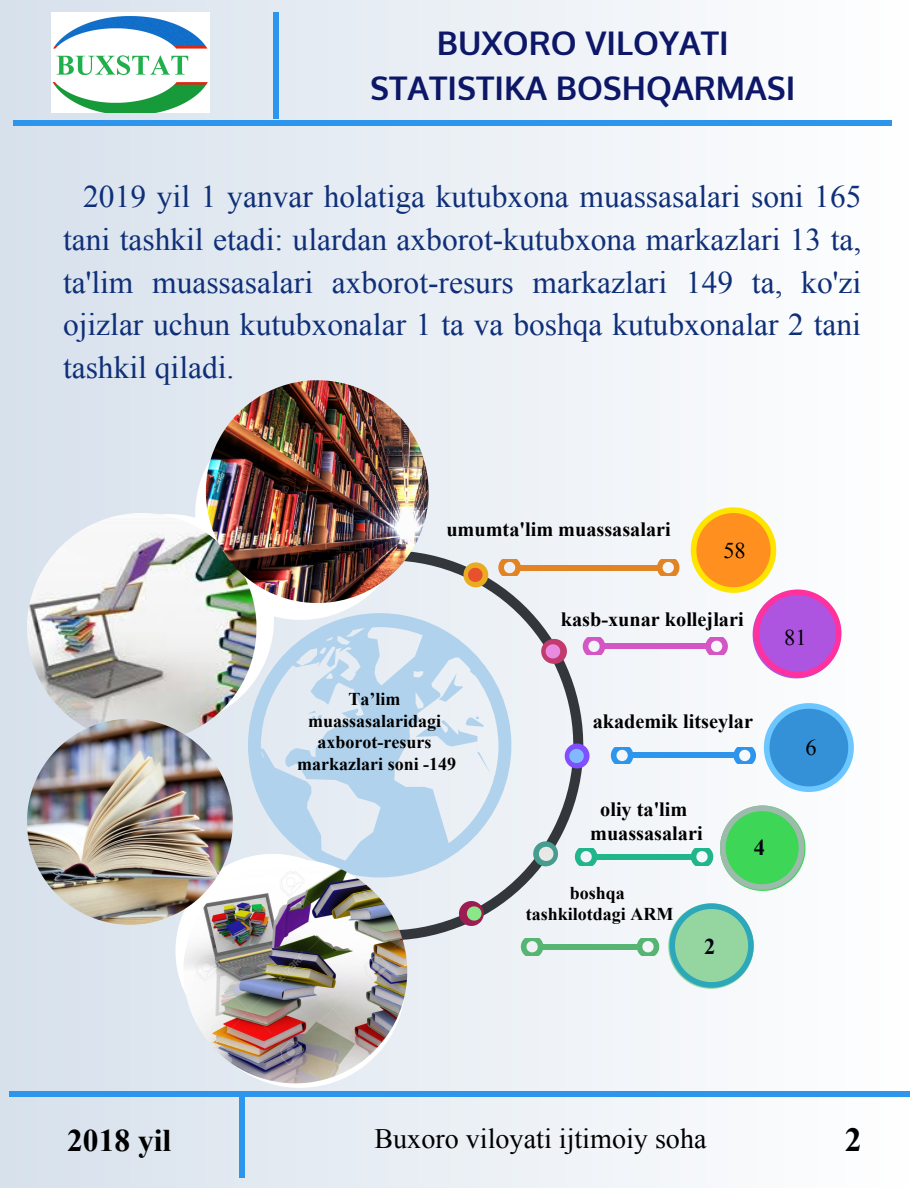
<style>
.page{position:relative;width:918px;height:1188px;background:#fff}
.page>*{position:absolute;margin:0;border:0;box-sizing:border-box;transform-origin:0 0}
.t1{font:700 33.75px "Times New Roman";color:#000}
.t2{font:700 32.7px/45px "Oxygen";color:#0d1767;text-align:center}
.t3{font:31.5px/42.8px "Times New Roman";color:#0f2f78;text-align:justify}
.t4{font:700 31.5px "Times New Roman";color:#000}
.t5{font:28.2px "Times New Roman";color:#000}
.t6{font:22.5px "Times New Roman";color:#000}
.t7{font:700 22.5px "Times New Roman";color:#03030f}
.t8{font:700 20.25px/24.8px "Times New Roman";color:#000;text-align:center}
.t9{font:700 18px/21.3px "Times New Roman";color:#000;text-align:center}
</style>
<div class="page">
<div style="left:0;top:0;width:918px;height:1188px;background:linear-gradient(to right,#d7e1ec,#fff)"></div>
<svg style="left:194px;top:1083px;width:212px;height:5px"></svg>
<svg style="left:720px;top:806px;width:86px;height:85px"></svg>
<svg style="left:233px;top:523px;width:378px;height:445px;fill:#eef2f7"></svg>
<svg style="left:463px;top:562px;width:25px;height:25px"></svg>
<svg style="left:541px;top:639px;width:26px;height:25px"></svg>
<svg style="left:565px;top:744px;width:25px;height:24px"></svg>
<svg style="left:533px;top:841px;width:25px;height:25px"></svg>
<svg style="left:764px;top:703px;width:90px;height:89px"></svg>
<svg style="left:575px;top:848px;width:26px;height:17px"></svg>
<svg style="left:687px;top:848px;width:26px;height:17px"></svg>
<div style="left:596px;top:854px;width:96px;height:6px;background:#20b58a"></div>
<svg style="left:611px;top:747px;width:26px;height:17px"></svg>
<svg style="left:729px;top:747px;width:27px;height:17px"></svg>
<div style="left:632px;top:753px;width:103px;height:5px;background:#2d95ec"></div>
<svg style="left:583px;top:638px;width:26px;height:17px"></svg>
<div style="left:604px;top:644px;width:103px;height:5px;background:#d356c4"></div>
<svg style="left:498px;top:559px;width:27px;height:17px"></svg>
<svg style="left:653px;top:559px;width:27px;height:17px"></svg>
<div style="left:520px;top:565px;width:138px;height:5px;background:#e28423"></div>
<svg style="left:248px;top:613px;width:263px;height:265px"></svg>
<svg style="left:691px;top:507px;width:151px;height:171px"></svg>
<div style="left:14px;top:120px;width:878px;height:6px;background:#2d95ec"></div>
<div style="left:9px;top:1091px;width:900px;height:6px;background:#2d95ec"></div>
<div style="left:273px;top:12px;width:6px;height:107px;background:#2d95ec"></div>
<div style="left:240px;top:1097px;width:5px;height:81px;background:#2d95ec"></div>
<svg style="left:668px;top:903px;width:86px;height:86px"></svg>
<svg style="left:521px;top:938px;width:26px;height:17px"></svg>
<svg style="left:633px;top:938px;width:26px;height:17px"></svg>
<div style="left:542px;top:944px;width:96px;height:6px;background:#57b574"></div>
<svg style="left:459px;top:901px;width:25px;height:25px"></svg>
<svg style="left:195px;top:408px;width:212px;height:212px"></svg>
<svg style="left:175px;top:854px;width:195px;height:195px"></svg>
<svg style="left:256px;top:603px;width:18px;height:123px"></svg>
<img style="left:52px;top:12px;width:158px;height:100px">
<img style="left:27px;top:513px;width:229px;height:229px">
<img style="left:206px;top:380px;width:223px;height:223px">
<img style="left:183px;top:860px;width:224px;height:223px">
<img style="left:27px;top:719px;width:206px;height:206px">
<p class="t2" style="left:370px;top:22px;width:427px">BUXORO VILOYATI<br>STATISTIKA BOSHQARMASI</p>
<p class="t3" style="left:63px;top:175px;width:800px;text-indent:20px">2019 yil 1 yanvar holatiga kutubxona muassasalari soni 165 tani tashkil etadi: ulardan axborot-kutubxona markazlari 13 ta, ta'lim muassasalari axborot-resurs markazlari 149 ta, ko'zi ojizlar uchun kutubxonalar 1 ta va boshqa kutubxonalar 2 tani tashkil qiladi.</p>
<p class="t8" style="left:446px;top:516px;width:226px">umumta'lim muassasalari</p>
<p class="t6" style="left:723px;top:535px;width:24px">58</p>
<p class="t9" style="left:297px;top:688px;width:160px">Ta’lim muassasalaridagi axborot-resurs markazlari soni -149</p>
<p class="t8" style="left:561px;top:606px;width:184px">kasb-xunar kollejlari</p>
<p class="t8" style="left:593px;top:708px;width:162px">akademik litseylar</p>
<p class="t8" style="left:590px;top:796px;width:114px">oliy ta'lim muassasalari</p>
<p class="t9" style="left:526px;top:882px;width:149px">boshqa tashkilotdagi ARM</p>
<p class="t7" style="left:704px;top:931px;width:13px">2</p>
<p class="t7" style="left:754px;top:832px;width:13px">4</p>
<p class="t6" style="left:784px;top:622px;width:24px">81</p>
<p class="t6" style="left:806px;top:732px;width:13px">6</p>
<p class="t4" style="left:67px;top:1119px;width:106px">2018 yil</p>
<p class="t5" style="left:374px;top:1119px;width:334px">Buxoro viloyati ijtimoiy soha</p>
<p class="t1" style="left:845px;top:1116px;width:18px">2</p>
</div>
